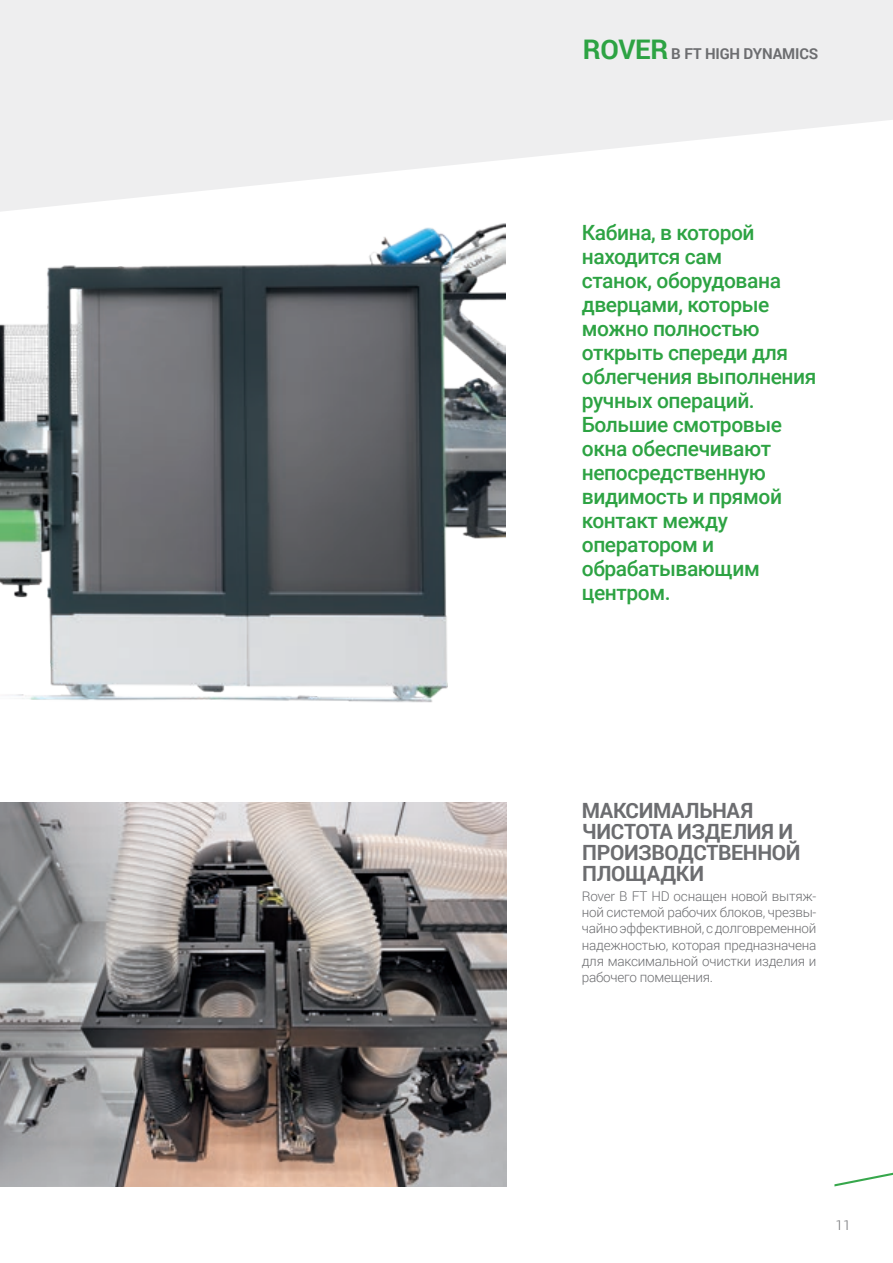
<style>
.page{position:relative;width:893px;height:1263px;background:#fff}
.page>*{position:absolute;margin:0;border:0;box-sizing:border-box;transform-origin:0 0}
.t1{font:500 21px/24px "Roboto";letter-spacing:-.02em;color:#2da343}
.t2{font:700 21px/21px "Roboto";letter-spacing:-.015em;color:#6c6d70}
.t3{font:700 15px "Roboto";letter-spacing:-.01em;color:#6c6d70}
.t4{font:300 13.5px/16.2px "Roboto";letter-spacing:-.02em;color:#6c6d70;text-align:justify}
.s1{font-size:27px;color:#2da343}
</style>
<div class="page">
<svg style="left:0;top:0;width:893px;height:192px;background:#f0f0f1"></svg>
<img style="left:0;top:803px;width:506px;height:383px">
<svg style="left:834px;top:1172px;width:59px;height:14px"></svg>
<img style="left:0;top:192px;width:506px;height:511px">
<p class="t3" style="left:583px;top:43px;width:237px"><span class="s1">ROVER</span> B FT HIGH DYNAMICS</p>
<p class="t1" style="left:582px;top:220px;width:236px">Кабина, в которой находится сам<br>станок, оборудована дверцами, которые можно полностью открыть спереди для облегчения выполнения ручных операций.<br>Большие смотровые окна обеспечивают непосредственную видимость и прямой контакт между оператором и обрабатывающим центром.</p>
<p class="t2" style="left:582px;top:799px;width:220px">МАКСИМАЛЬНАЯ<br>ЧИСТОТА ИЗДЕЛИЯ И<br>ПРОИЗВОДСТВЕННОЙ<br>ПЛОЩАДКИ</p>
<p class="t4" style="left:582px;top:888px;width:236px">Rover B FT HD оснащен новой вытяж&shy;ной системой рабочих блоков, чрезвы&shy;чайно эффективной, с долговременной надежностью, которая предназначена для максимальной очистки изделия и рабочего помещения.</p>
<p class="t4" style="left:836px;top:1216px;width:16px">11</p>
</div>
